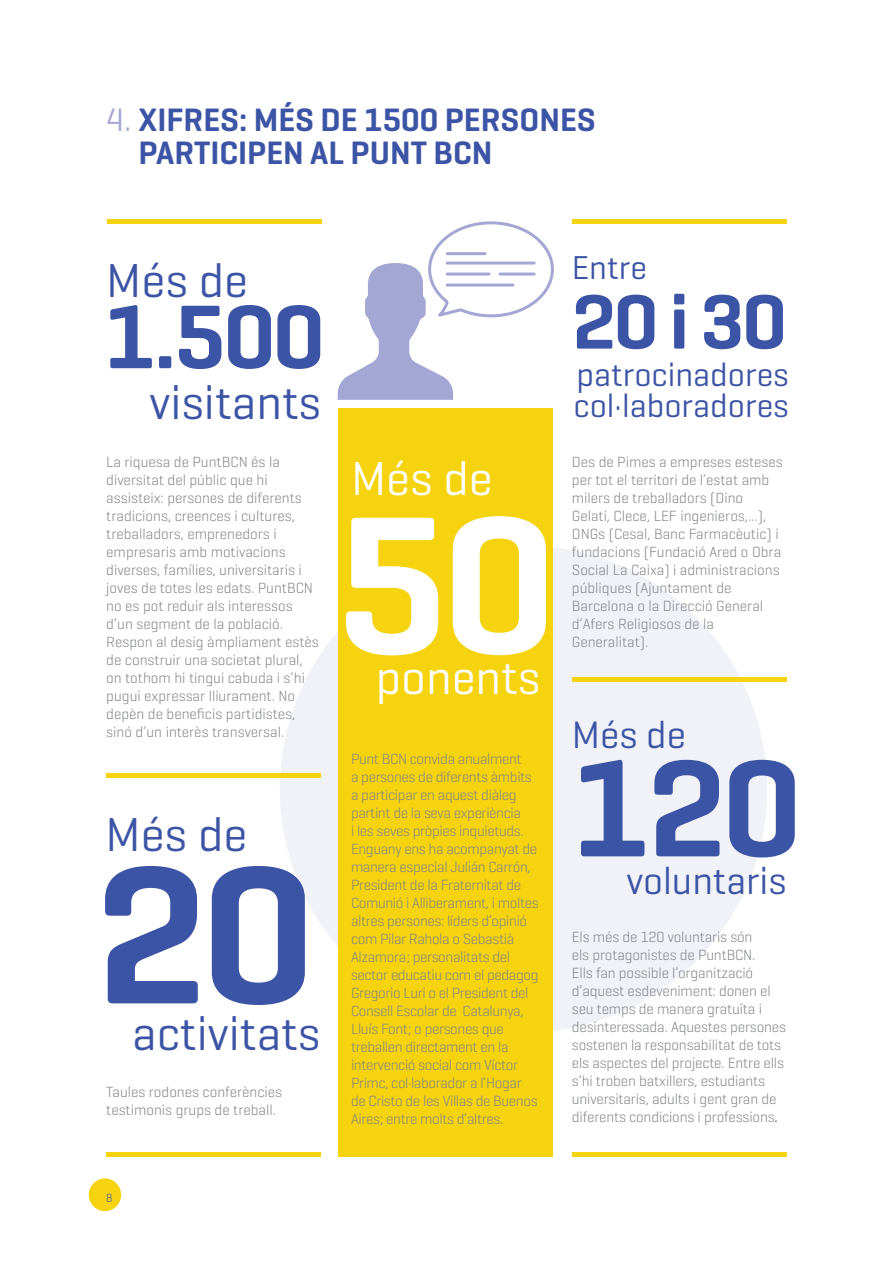
<style>
.page{position:relative;width:893px;height:1263px;background:#fff}
.page>*{position:absolute;margin:0;border:0;box-sizing:border-box;transform-origin:0 0}
.t1{font:600 199.8px "Geogrotesque";color:#fff}
.t2{font:600 199.8px "Geogrotesque";color:#3c54a5}
.t3{font:600 140.4px "Geogrotesque";color:#3c54a5}
.t4{font:600 91.8px "Geogrotesque";color:#3c54a5}
.t5{font:600 78.45px "Geogrotesque";color:#3c54a5}
.t6{font:48.45px "Geogrotesque";color:#3c54a5}
.t7{font:48.45px "Geogrotesque";color:#fff}
.t8{font:39px "Geogrotesque";color:#3c54a5}
.t9{font:33.6px/31.5px "Geogrotesque";color:#3c54a5}
.t10{font:600 33px/33px "Geogrotesque";color:#3c54a5}
.t11{font:300 15px/18px "Geogrotesque";letter-spacing:-.01em;color:#808285}
.t12{font:300 12px "Geogrotesque";color:#3c54a5}
.s1{font-weight:400;color:#a4a7d3}
.s2{color:#000}
</style>
<div class="page">
<div style="left:89px;top:1178px;width:32px;height:33px;background:#f5d30e;border-radius:50%"></div>
<div style="left:280px;top:545px;width:487px;height:488px;background:#f1f1f8;border-radius:50%"></div>
<div style="left:338px;top:408px;width:215px;height:749px;background:#f5d30e"></div>
<div style="left:572px;top:1152px;width:215px;height:5px;background:#f5d30e"></div>
<div style="left:107px;top:219px;width:215px;height:5px;background:#f5d30e"></div>
<div style="left:572px;top:677px;width:215px;height:5px;background:#f5d30e"></div>
<div style="left:572px;top:219px;width:215px;height:5px;background:#f5d30e"></div>
<div style="left:106px;top:773px;width:215px;height:5px;background:#f5d30e"></div>
<div style="left:106px;top:1152px;width:215px;height:5px;background:#f5d30e"></div>
<svg style="left:338px;top:221px;width:216px;height:179px"></svg>
<hr style="left:447px;top:252px;width:38px;height:3px;background:#a4a7d3">
<hr style="left:447px;top:284px;width:66px;height:3px;background:#a4a7d3">
<hr style="left:447px;top:262px;width:87px;height:3px;background:#a4a7d3">
<hr style="left:447px;top:273px;width:42px;height:3px;background:#a4a7d3">
<hr style="left:500px;top:273px;width:34px;height:3px;background:#a4a7d3">
<h3 class="t10" style="left:138px;top:103px;width:459px;text-indent:-32px"><span class="s1">4.</span> XIFRES: MÉS DE 1500 PERSONES<br>PARTICIPEN AL PUNT BCN</h3>
<h3 class="t6" style="left:106px;top:250px;width:143px">Més de</h3>
<h3 class="t4" style="left:104px;top:280px;width:222px">1.500</h3>
<h3 class="t6" style="left:149px;top:372px;width:173px">visitants</h3>
<p class="t11" style="left:106px;top:452px;width:214px">La riquesa de PuntBCN és la diversitat del públic que hi assisteix: persones de diferents tradicions, creences i cultures, treballadors, emprenedors i empresaris amb motivacions diverses, famílies, universitaris i joves de totes les edats. PuntBCN no es pot reduir als interessos d’un segment de la població.<br>Respon al desig àmpliament estès de construir una societat plural, on tothom hi tingui cabuda i s’hi pugui expressar lliurament. No depèn de beneficis partidistes, sinó d’un interès transversal.</p>
<h3 class="t6" style="left:106px;top:804px;width:143px">Més de</h3>
<h1 class="t2" style="left:95px;top:811px;width:221px">20</h1>
<h3 class="t6" style="left:132px;top:1003px;width:190px">activitats</h3>
<p class="t11" style="left:106px;top:1083px;width:177px">Taules rodones conferències testimonis grups de treball.</p>
<h3 class="t7" style="left:351px;top:448px;width:143px">Més de</h3>
<h1 class="t1" style="left:336px;top:461px;width:221px">50</h1>
<h3 class="t7" style="left:376px;top:647px;width:166px">ponents</h3>
<p class="t11" style="left:351px;top:749px;width:189px">Punt BCN convida anualment<br>a persones de diferents àmbits a participar en aquest diàleg partint de la seva experiència<br>i les seves pròpies inquietuds.<br>Enguany ens ha acompanyat de manera especial Julián Carrón,<br>President de la Fraternitat de<br>Comunió i Alliberament, i moltes altres persones: líders d’opinió com Pilar Rahola o Sebastià<br>Alzamora; personalitats del sector educatiu com el pedagog<br>Gregorio Luri o el President del<br>Consell Escolar de Catalunya,<br>Lluís Font; o persones que treballen directament en la intervenció social com Víctor<br>Primc, col·laborador a l’Hogar de Cristo de les Villas de Buenos<br>Aires; entre molts d’altres.</p>
<h3 class="t9" style="left:572px;top:251px;width:77px">Entre</h3>
<h3 class="t5" style="left:572px;top:273px;width:216px">20 i 30</h3>
<h3 class="t9" style="left:574px;top:357px;width:217px">patrocinadores col·laboradores</h3>
<p class="t11" style="left:572px;top:453px;width:212px">Des de Pimes a empreses esteses per tot el territori de l’estat amb milers de treballadors (Dino<br>Gelati, Clece, LEF ingenieros,...),<br>ONGs (Cesal, Banc Farmacèutic) i fundacions (Fundació Ared o Obra<br>Social La Caixa) i administracions públiques (Ajuntament de<br>Barcelona o la Direcció General d’Afers Religiosos de la<br>Generalitat).</p>
<h3 class="t8" style="left:572px;top:711px;width:115px">Més de</h3>
<h2 class="t3" style="left:572px;top:721px;width:231px">120</h2>
<h3 class="t8" style="left:626px;top:856px;width:162px">voluntaris</h3>
<p class="t11" style="left:572px;top:927px;width:216px">Els més de 120 voluntaris són<br>els protagonistes de PuntBCN.<br>Ells fan possible l’organització d’aquest esdeveniment: donen el seu temps de manera gratuïta i desinteressada. Aquestes persones sostenen la responsabilitat de tots els aspectes del projecte. Entre ells s’hi troben batxillers, estudiants universitaris, adults i gent gran de diferents condicions i professions<span class="s2">.</span></p>
<p class="t12" style="left:106px;top:1190px;width:8px">8</p>
</div>
